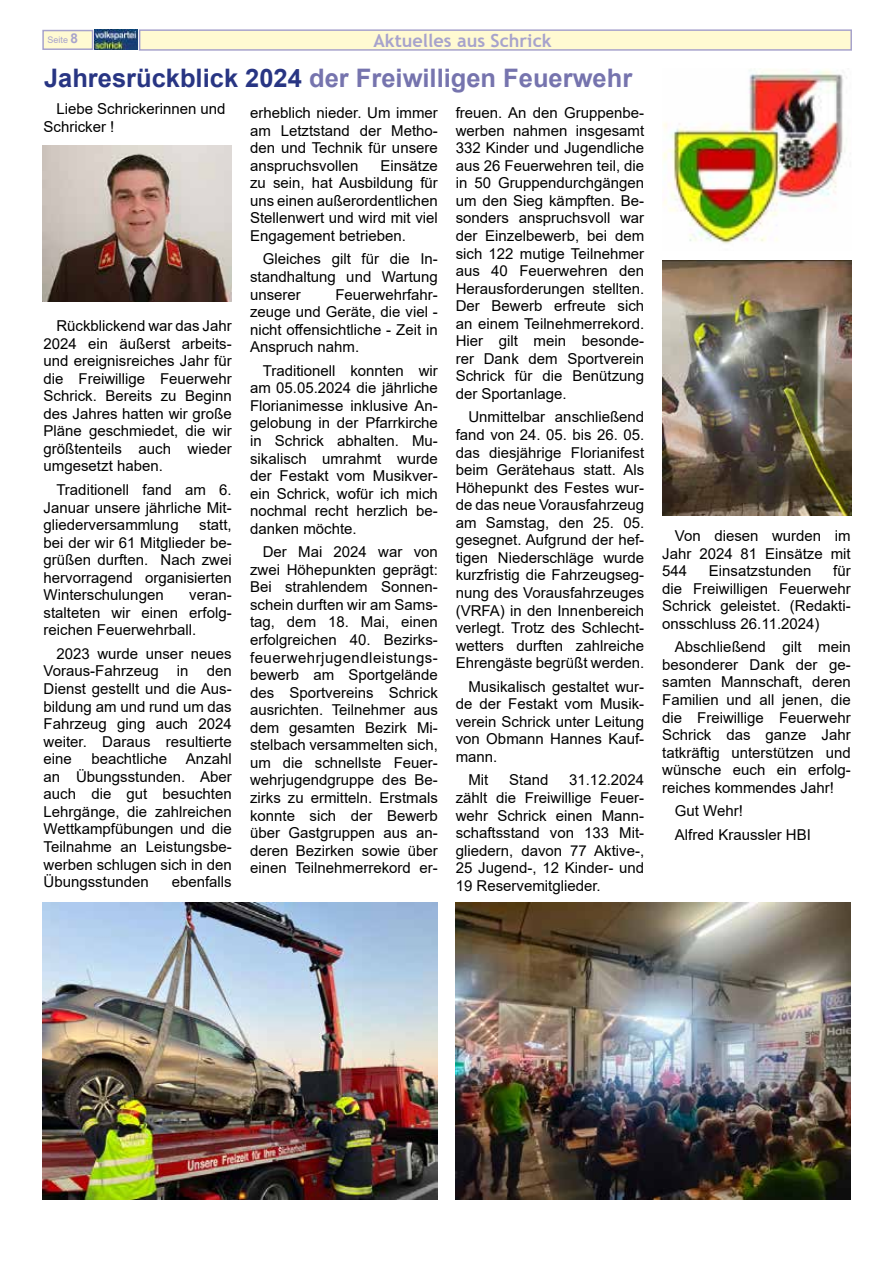
<style>
.page{position:relative;width:893px;height:1263px;background:#fff}
.page>*{position:absolute;margin:0;border:0;box-sizing:border-box;transform-origin:0 0}
.t1{font:700 25.5px "Arial";color:#7674ae}
.t2{font:700 18px "Trebuchet MS";color:#a7a3cc}
.t3{font:15px/17.5px "Arial";color:#000;text-align:justify}
.t4{font:9px "Arial";color:#a7a3cc}
.s1{font-weight:700;font-size:13.5px}
.s2{color:#283583}
</style>
<div class="page">
<div style="left:139px;top:29px;width:713px;height:22px;background:#fffad2;border:2px solid #a7a3cc"></div>
<div style="left:42px;top:30px;width:51px;height:20px;background:#fffad2;border:2px solid #a7a3cc"></div>
<img style="left:94px;top:30px;width:44px;height:20px">
<img style="left:663px;top:69px;width:184px;height:175px">
<img style="left:43px;top:145px;width:188px;height:157px">
<img style="left:43px;top:903px;width:395px;height:296px">
<img style="left:456px;top:903px;width:395px;height:296px">
<img style="left:662px;top:261px;width:189px;height:254px">
<p class="t4" style="left:48px;top:34px;width:32px">Seite <span class="s1">8</span></p>
<p class="t2" style="left:374px;top:29px;width:180px">Aktuelles aus Schrick</p>
<h1 class="t1" style="left:44px;top:60px;width:590px"><span class="s2">Jahresrückblick 2024</span> der Freiwilligen Feuerwehr</h1>
<p class="t3" style="left:44px;top:100px;width:183px;line-height:18px;text-indent:13px">Liebe Schrickerinnen und<br>Schricker !</p>
<p class="t3" style="left:456px;top:104px;width:190px">freuen. An den Gruppenbe&shy;werben nahmen insgesamt 332 Kinder und Jugendliche aus 26 Feuerwehren teil, die in 50 Gruppendurchgängen um den Sieg kämpften. Be&shy;sonders anspruchsvoll war der Einzelbewerb, bei dem sich 122 mutige Teilnehmer aus 40 Feuerwehren den Herausforderungen stellten.<br>Der Bewerb erfreute sich an einem Teilnehmerrekord.<br>Hier gilt mein besonde&shy;rer Dank dem Sportverein Schrick für die Benützung der Sportanlage.</p>
<p class="t3" style="left:456px;top:408px;width:190px;text-indent:13px">Unmittelbar anschließend fand von 24. 05. bis 26. 05. das diesjährige Florianifest beim Gerätehaus statt. Als Höhepunkt des Festes wur&shy;de das neue Vorausfahrzeug am Samstag, den 25. 05. gesegnet. Aufgrund der hef&shy;tigen Niederschläge wurde kurzfristig die Fahrzeugseg&shy;nung des Vorausfahrzeuges (VRFA) in den Innenbereich verlegt. Trotz des Schlecht&shy;wetters durften zahlreiche Ehrengäste begrüßt werden.</p>
<p class="t3" style="left:456px;top:677px;width:190px;text-indent:13px">Musikalisch gestaltet wur&shy;de der Festakt vom Musik&shy;verein Schrick unter Leitung von Obmann Hannes Kauf&shy;mann.</p>
<p class="t3" style="left:468px;top:771px;width:21px">Mit</p>
<p class="t3" style="left:509px;top:771px;width:41px">Stand</p>
<p class="t3" style="left:250px;top:104px;width:189px">erheblich nieder. Um immer am Letztstand der Metho&shy;den und Technik für unsere anspruchsvollen</p>
<p class="t3" style="left:250px;top:157px;width:189px;text-indent:130px">Einsätze zu sein, hat Ausbildung für uns einen außerordentlichen Stellenwert und wird mit viel Engagement betrieben.</p>
<p class="t3" style="left:250px;top:250px;width:189px;text-indent:13px">Gleiches gilt für die In&shy;standhaltung und Wartung unserer</p>
<p class="t3" style="left:250px;top:285px;width:189px;text-indent:85px">Feuerwehrfahr&shy;zeuge und Geräte, die viel - nicht offensichtliche - Zeit in Anspruch nahm.</p>
<p class="t3" style="left:250px;top:362px;width:189px;text-indent:13px">Traditionell konnten wir am 05.05.2024 die jährliche Florianimesse inklusive An&shy;gelobung in der Pfarrkirche in Schrick abhalten. Mu&shy;sikalisch umrahmt wurde der Festakt vom Musikver&shy;ein Schrick, wofür ich mich nochmal recht herzlich be&shy;danken möchte.</p>
<p class="t3" style="left:250px;top:543px;width:189px;text-indent:13px">Der Mai 2024 war von zwei Höhepunkten geprägt:<br>Bei strahlendem Sonnen&shy;schein durften wir am Sams&shy;tag, dem 18. Mai, einen erfolgreichen 40. Bezirks&shy;feuerwehrjugendleistungs&shy;bewerb am Sportgelände des Sportvereins Schrick ausrichten. Teilnehmer aus dem gesamten Bezirk Mi&shy;stelbach versammelten sich, um die schnellste Feuer&shy;wehrjugendgruppe des Be&shy;zirks zu ermitteln. Erstmals konnte sich der Bewerb über Gastgruppen aus an&shy;deren Bezirken sowie über einen Teilnehmerrekord er-</p>
<p class="t3" style="left:44px;top:317px;width:190px;text-indent:13px">Rückblickend war das Jahr 2024 ein äußerst arbeits&shy;und ereignisreiches Jahr für die Freiwillige Feuerwehr Schrick. Bereits zu Beginn des Jahres hatten wir große Pläne geschmiedet, die wir größtenteils auch wieder umgesetzt haben.</p>
<p class="t3" style="left:44px;top:481px;width:190px;text-indent:13px">Traditionell fand am 6.<br>Januar unsere jährliche Mit&shy;gliederversammlung</p>
<p class="t3" style="left:44px;top:516px;width:190px;text-indent:156px">statt, bei der wir 61 Mitglieder be&shy;grüßen durften. Nach zwei hervorragend organisierten Winterschulungen</p>
<p class="t3" style="left:44px;top:586px;width:190px;text-indent:146px">veran&shy;stalteten wir einen erfolg&shy;reichen Feuerwehrball.</p>
<p class="t3" style="left:44px;top:645px;width:190px;text-indent:13px">2023 wurde unser neues Voraus-Fahrzeug in den Dienst gestellt und die Aus&shy;bildung am und rund um das Fahrzeug ging auch 2024 weiter. Daraus resultierte eine</p>
<p class="t3" style="left:44px;top:750px;width:190px;text-indent:48px">beachtliche Anzahl an Übungsstunden. Aber auch die gut besuchten Lehrgänge, die zahlreichen Wettkampfübungen und die Teilnahme an Leistungsbe&shy;werben schlugen sich in den Übungsstunden</p>
<p class="t3" style="left:456px;top:771px;width:190px;text-indent:113px">31.12.2024 zählt die Freiwillige Feuer&shy;wehr Schrick einen Mann&shy;schaftsstand von 133 Mit&shy;gliedern, davon 77 Aktive-, 25 Jugend-, 12 Kinder- und 19 Reservemitglieder.</p>
<p class="t3" style="left:172px;top:873px;width:62px">ebenfalls</p>
<p class="t3" style="left:662px;top:527px;width:190px;text-indent:13px">Von diesen wurden im Jahr 2024 81 Einsätze mit 544</p>
<p class="t3" style="left:662px;top:562px;width:190px;text-indent:171px">für die Freiwilligen Feuerwehr Schrick geleistet. (Redakti&shy;onsschluss 26.11.2024)</p>
<p class="t3" style="left:662px;top:638px;width:190px;text-indent:13px">Abschließend gilt mein besonderer Dank der ge&shy;samten Mannschaft, deren Familien und all jenen, die die Freiwillige Feuerwehr Schrick das ganze Jahr tatkräftig unterstützen und wünsche euch ein erfolg&shy;reiches kommendes Jahr!</p>
<p class="t3" style="left:675px;top:799px;width:137px;line-height:23.5px">Gut Wehr!<br>Alfred Kraussler HBI</p>
<p class="t3" style="left:709px;top:562px;width:104px">Einsatzstunden</p>
</div>
